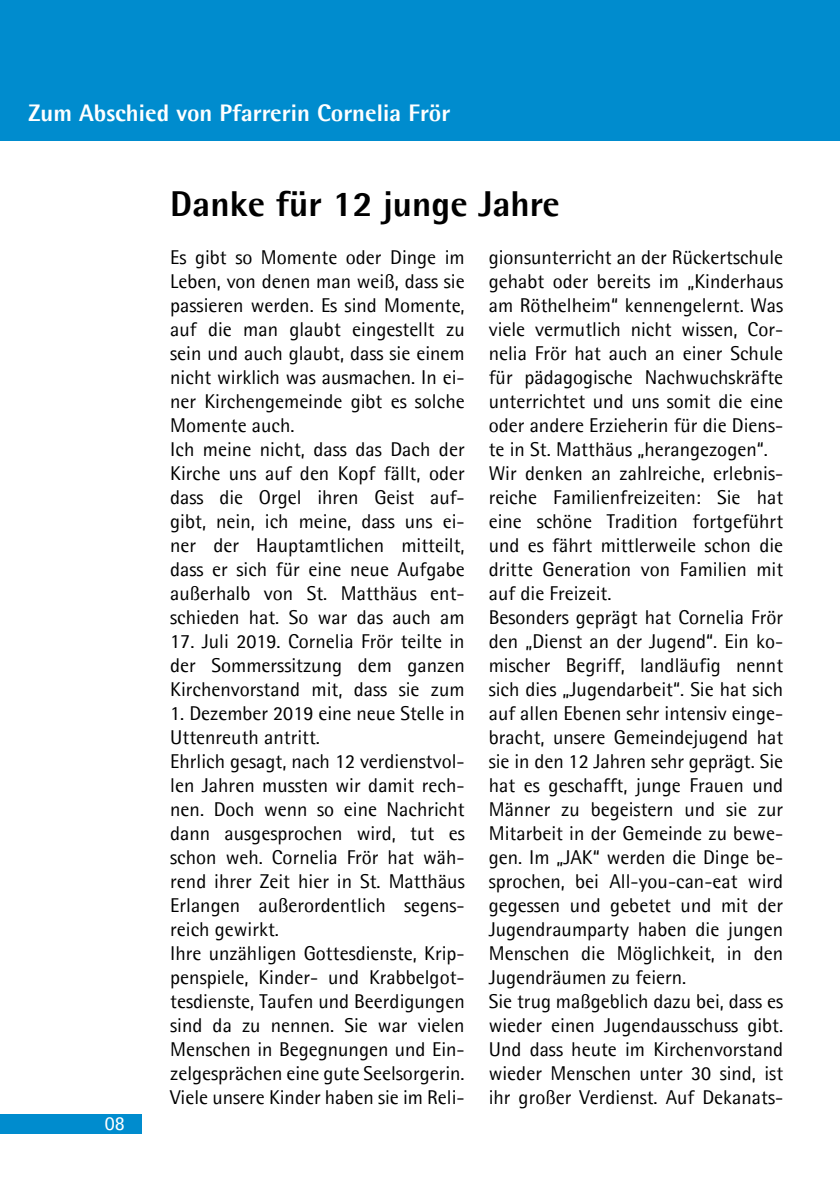
<style>
.page{position:relative;width:840px;height:1191px;background:#fff}
.page>*{position:absolute;margin:0;border:0;box-sizing:border-box;transform-origin:0 0}
.t1{font:800 36px "Agfa Rotis Semisans";color:#000}
.t2{font:800 24px "Agfa Rotis Semisans";color:#fff}
.t3{font:20px/24px "Agfa Rotis Semisans";color:#000}
.t4{font:20px "Agfa Rotis Semisans";color:#fff}
</style>
<div class="page">
<div style="left:0;top:1114px;width:142px;height:20px;background:#008cce"></div>
<div style="left:0;top:0;width:839px;height:141px;background:#008cce"></div>
<p class="t2" style="left:28px;top:98px;width:423px">Zum Abschied von Pfarrerin Cornelia Frör</p>
<p class="t4" style="left:105px;top:1111px;width:22px">08</p>
<h1 class="t1" style="left:170px;top:181px;width:391px">Danke für 12 junge Jahre</h1>
<p class="t3" style="left:488px;top:245px;width:296px">gionsunterricht an der Rückertschule gehabt oder bereits im „Kinderhaus am Röthelheim“ kennengelernt. Was viele vermutlich nicht wissen, Cor&shy;nelia Frör hat auch an einer Schule für pädagogische Nachwuchskräfte unterrichtet und uns somit die eine oder andere Erzieherin für die Diens&shy;te in St. Matthäus „herangezogen“.<br>Wir denken an zahlreiche, erlebnis&shy;reiche Familienfreizeiten: Sie hat eine schöne Tradition fortgeführt und es fährt mittlerweile schon die dritte Generation von Familien mit auf die Freizeit.<br>Besonders geprägt hat Cornelia Frör den „Dienst an der Jugend“. Ein ko&shy;mischer Begriff, landläufig nennt sich dies „Jugendarbeit“. Sie hat sich auf allen Ebenen sehr intensiv einge&shy;bracht, unsere Gemeindejugend hat sie in den 12 Jahren sehr geprägt. Sie hat es geschafft, junge Frauen und Männer zu begeistern und sie zur Mitarbeit in der Gemeinde zu bewe&shy;gen. Im „JAK“ werden die Dinge be&shy;sprochen, bei All-you-can-eat wird gegessen und gebetet und mit der Jugendraumparty haben die jungen Menschen die Möglichkeit, in den Jugendräumen zu feiern.<br>Sie trug maßgeblich dazu bei, dass es wieder einen Jugendausschuss gibt.<br>Und dass heute im Kirchenvorstand wieder Menschen unter 30 sind, ist ihr großer Verdienst. Auf Dekanats-</p>
<p class="t3" style="left:170px;top:245px;width:296px">Es gibt so Momente oder Dinge im<br>Leben, von denen man weiß, dass sie passieren werden. Es sind Momente, auf die man glaubt eingestellt zu sein und auch glaubt, dass sie einem nicht wirklich was ausmachen. In ei&shy;ner Kirchengemeinde gibt es solche<br>Momente auch.<br>Ich meine nicht, dass das Dach der<br>Kirche uns auf den Kopf fällt, oder dass die Orgel ihren Geist auf&shy;gibt, nein, ich meine, dass uns ei&shy;ner der Hauptamtlichen mitteilt, dass er sich für eine neue Aufgabe außerhalb von St. Matthäus ent&shy;schieden hat. So war das auch am</p>
<p class="t3" style="left:170px;top:629px;width:296px;text-align:justify">17. Juli 2019. Cornelia Frör teilte in der Sommerssitzung dem ganzen Kirchenvorstand mit, dass sie zum</p>
<p class="t3" style="left:170px;top:701px;width:296px">1. Dezember 2019 eine neue Stelle in Uttenreuth antritt.<br>Ehrlich gesagt, nach 12 verdienstvol&shy;len Jahren mussten wir damit rech&shy;nen. Doch wenn so eine Nachricht dann ausgesprochen wird, tut es schon weh. Cornelia Frör hat wäh&shy;rend ihrer Zeit hier in St. Matthäus Erlangen außerordentlich segens&shy;reich gewirkt.<br>Ihre unzähligen Gottesdienste, Krip&shy;penspiele, Kinder- und Krabbelgot&shy;tesdienste, Taufen und Beerdigungen sind da zu nennen. Sie war vielen Menschen in Begegnungen und Ein&shy;zelgesprächen eine gute Seelsorgerin.<br>Viele unsere Kinder haben sie im Reli-</p>
</div>
